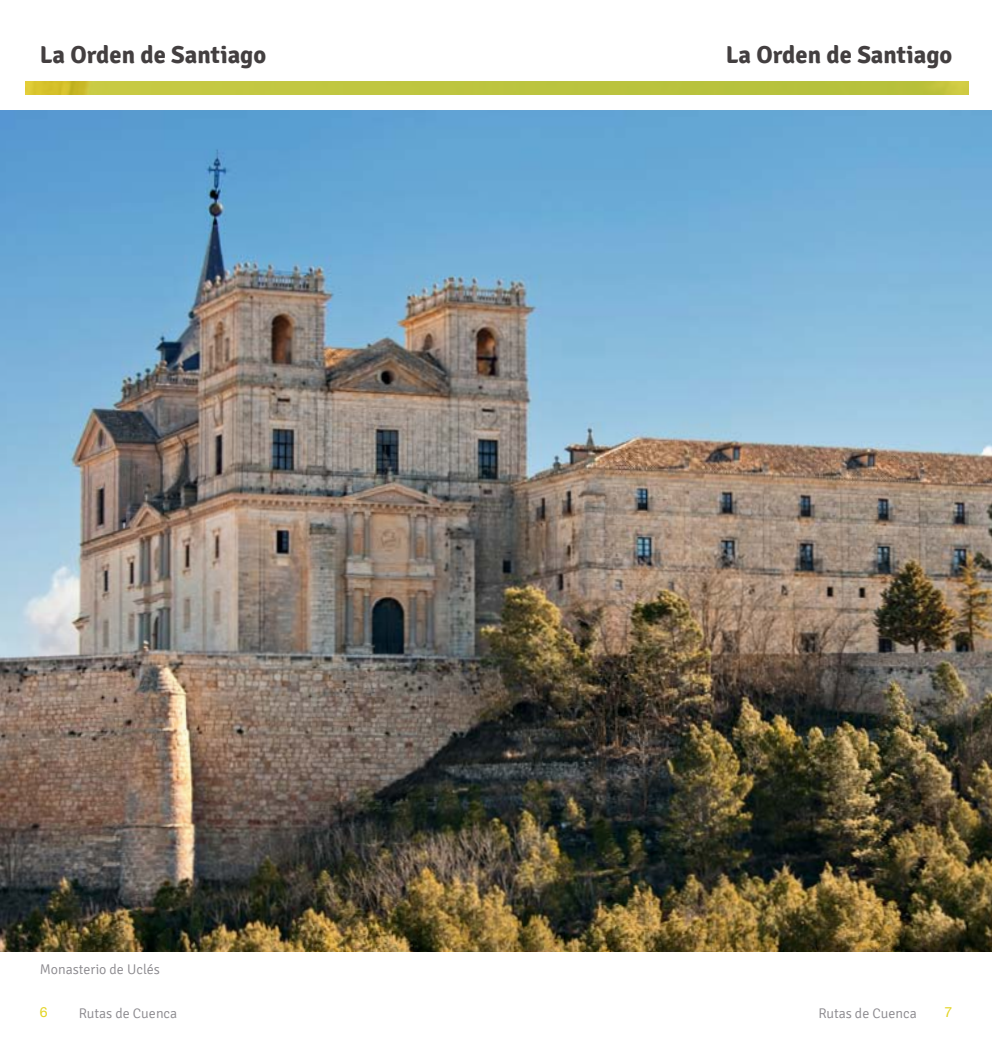
<style>
.page{position:relative;width:992px;height:1042px;background:#fff}
.page>*{position:absolute;margin:0;border:0;box-sizing:border-box;transform-origin:0 0}
.t1{font:700 24.5px "Signika";color:#433f40}
.t2{font:300 14px "Signika";color:#89878c}
.t3{font:14px "Helvetica Neue LT Std";color:#e3d422}
</style>
<div class="page">
<div style="left:496px;top:81px;width:471px;height:14px;background:#b9c23d"></div>
<svg style="left:25px;top:81px;width:471px;height:14px;background:#c4c63e"></svg>
<img style="left:0;top:111px;width:991px;height:841px">
<h1 class="t1" style="left:40px;top:40px;width:228px">La Orden de Santiago</h1>
<p class="t2" style="left:40px;top:962px;width:122px">Monasterio de Uclés</p>
<h1 class="t1" style="left:725px;top:40px;width:228px">La Orden de Santiago</h1>
<p class="t3" style="left:40px;top:1004px;width:9px">6</p>
<p class="t3" style="left:944px;top:1004px;width:9px">7</p>
<p class="t2" style="left:79px;top:1005px;width:100px">Rutas de Cuenca</p>
<p class="t2" style="left:818px;top:1005px;width:100px">Rutas de Cuenca</p>
</div>
